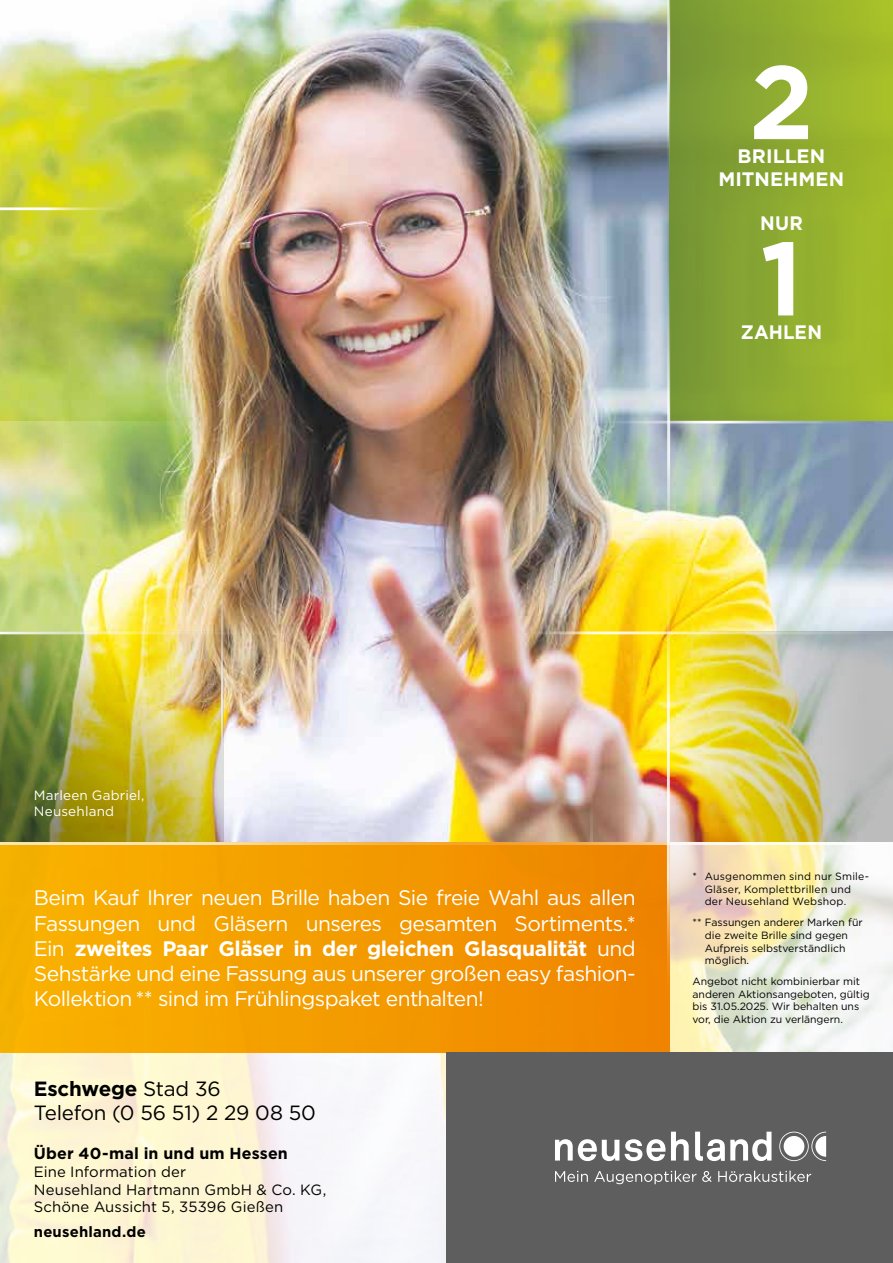
<style>
.page{position:relative;width:893px;height:1263px;background:#fff}
.page>*{position:absolute;margin:0;border:0;box-sizing:border-box;transform-origin:0 0}
.t1{font:700 104.1px "Gotham";color:#fff}
.t2{font:700 104.1px "Gotham";color:#fff;scale:.95 1}
.t3{font:21px/25.2px "Gotham";letter-spacing:-.03em;color:#fff;text-align:justify}
.t4{font:20.55px/24.8px "Gotham";letter-spacing:-.01em;color:#000}
.t5{font:700 19.5px/23.4px "Gotham";letter-spacing:.01em;color:#fff;text-align:center}
.t6{font:700 19.5px "Gotham";letter-spacing:.01em;color:#fff;scale:.95 1}
.t7{font:700 16.05px "Gotham";letter-spacing:.01em;color:#000}
.t8{font:14.85px/17.9px "Gotham";letter-spacing:.01em;color:#000}
.t9{font:700 14.85px "Gotham";letter-spacing:.015em;color:#000}
.t10{font:13.5px/16.2px "Gotham";letter-spacing:.015em;color:#fff}
.t11{font:10.5px/12.6px "Gotham";color:#000}
.t12{font:10.5px/12.6px "Gotham";letter-spacing:.02em;color:#000}
.s1{font-weight:700}
</style>
<div class="page">
<img style="left:0;top:0;width:893px;height:842px">
<hr style="left:590px;top:766px;width:3px;height:263px;background:#fff">
<svg style="left:0;top:1053px;width:446px;height:210px;fill:#fcf7d6"></svg>
<svg style="left:670px;top:845px;width:223px;height:208px"></svg>
<img style="left:670px;top:634px;width:223px;height:208px">
<img style="left:0;top:421px;width:223px;height:210px">
<div style="left:0;top:842px;width:670px;height:211px;background:linear-gradient(to right,#f8b400,#ef8300)"></div>
<div style="left:670px;top:0;width:223px;height:421px;background:linear-gradient(to right,#749437,#a7c029)"></div>
<hr style="left:508px;top:631px;width:385px;height:3px;background:#fff">
<hr style="left:370px;top:842px;width:523px;height:3px;background:#fff">
<hr style="left:0;top:842px;width:645px;height:3px;background:#fff">
<hr style="left:577px;top:420px;width:316px;height:3px;background:#fff">
<hr style="left:667px;top:240px;width:3px;height:348px;background:#fff">
<hr style="left:667px;top:0;width:3px;height:199px;background:#fff">
<hr style="left:667px;top:540px;width:3px;height:466px;background:#fff">
<hr style="left:0;top:631px;width:335px;height:3px;background:#fff">
<hr style="left:0;top:207px;width:133px;height:3px;background:#fff">
<hr style="left:221px;top:528px;width:2px;height:315px;background:#fff">
<img style="left:0;top:631px;width:223px;height:211px">
<div style="left:446px;top:1053px;width:447px;height:210px;background:#5f5e5e"></div>
<svg style="left:555px;top:1131px;width:216px;height:30px"></svg>
<svg style="left:779px;top:1132px;width:47px;height:29px"></svg>
<svg style="left:555px;top:1171px;width:33px;height:11px"></svg>
<svg style="left:594px;top:1171px;width:102px;height:13px"></svg>
<svg style="left:702px;top:1171px;width:10px;height:11px"></svg>
<svg style="left:718px;top:1171px;width:93px;height:11px"></svg>
<h1 class="t1" style="left:749px;top:33px;width:66px">2</h1>
<p class="t5" style="left:719px;top:144px;width:127px">BRILLEN<br>MITNEHMEN</p>
<p class="t6" style="left:760px;top:210px;width:46px">NUR</p>
<h1 class="t2" style="left:760px;top:210px;width:46px">1</h1>
<p class="t6" style="left:741px;top:319px;width:87px">ZAHLEN</p>
<p class="t10" style="left:34px;top:787px;width:112px">Marleen Gabriel,<br>Neusehland</p>
<p class="t3" style="left:34px;top:885px;width:603px">Beim Kauf Ihrer neuen Brille haben Sie freie Wahl aus allen Fassungen und Gläsern unseres gesamten Sortiments.* Ein <span class="s1">zweites Paar Gläser in der gleichen Glasqualität</span> und Sehstärke und eine Fassung aus unserer großen easy fashion-Kollektion ** sind im Frühlingspaket enthalten!</p>
<p class="t4" style="left:34px;top:1075px;width:284px"><span class="s1">Eschwege</span> Stad 36<br>Telefon (0 56 51) 2 29 08 50</p>
<p class="t7" style="left:34px;top:1142px;width:256px">Über 40-mal in und um Hessen</p>
<p class="t8" style="left:34px;top:1162px;width:294px">Eine Information der<br>Neusehland Hartmann GmbH &amp; Co. KG,<br>Schöne Aussicht 5, 35396 Gießen</p>
<p class="t9" style="left:34px;top:1221px;width:113px">neusehland.de</p>
<p class="t12" style="left:705px;top:870px;width:166px;text-indent:-12px">* Ausgenommen sind nur Smile-<br>Gläser, Komplettbrillen und der Neusehland Webshop.</p>
<p class="t11" style="left:705px;top:916px;width:159px;text-indent:-12px">** Fassungen anderer Marken für die zweite Brille sind gegen<br>Aufpreis selbstverständlich möglich.</p>
<p class="t11" style="left:692px;top:975px;width:179px">Angebot nicht kombinierbar mit anderen Aktionsangeboten, gültig bis 31.05.2025. Wir behalten uns vor, die Aktion zu verlängern.</p>
</div>
